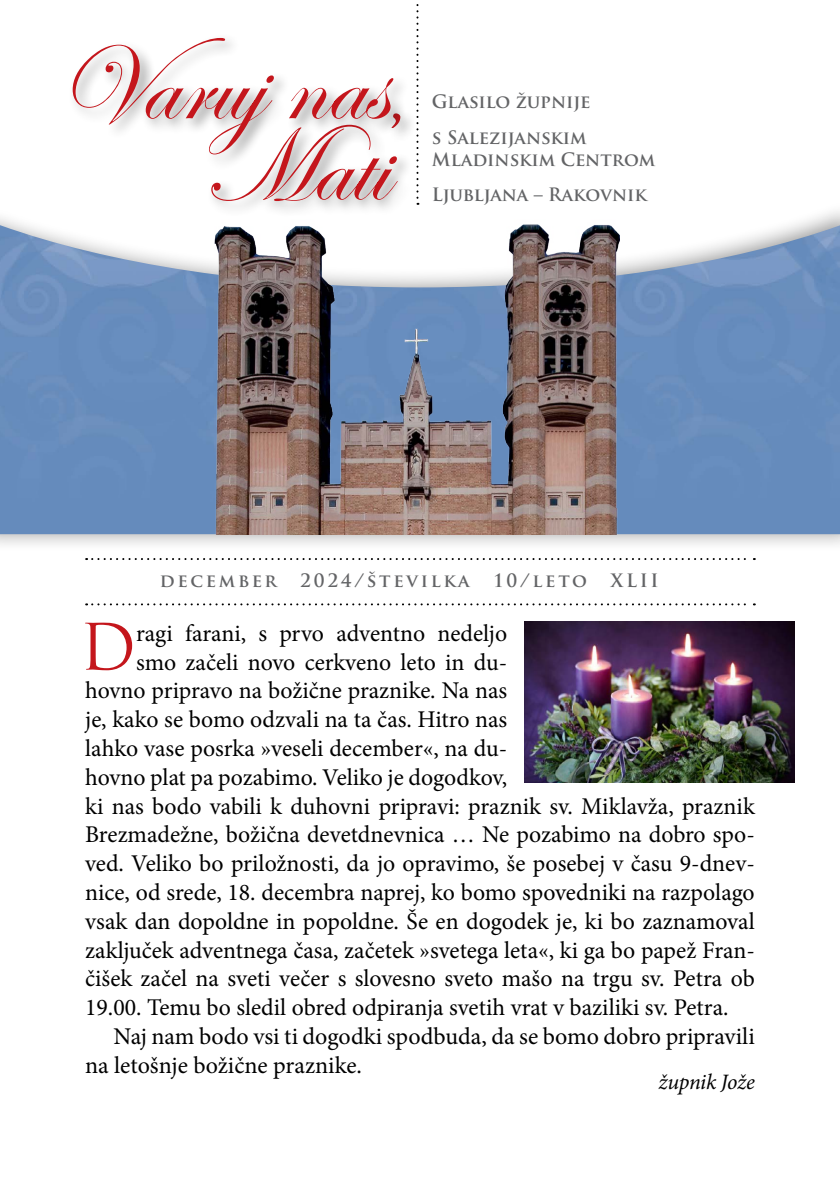
<style>
.page{position:relative;width:840px;height:1191px;background:#fff}
.page>*{position:absolute;margin:0;border:0;box-sizing:border-box;transform-origin:0 0}
.t1{font:62.2px "Trajan Pro";color:#c4161c}
.t2{font:24px "Minion Pro";color:#000}
.t3{font:italic 22px "Minion Pro";letter-spacing:-.02em;color:#000}
.t4{font:700 18px/35.8px "Trajan Pro";color:#636466}
.t5{font:700 18px "Trajan Pro";letter-spacing:.15em;color:#636466}
</style>
<div class="page">
<svg style="left:86px;top:603px;width:668px;height:2px"></svg>
<svg style="left:86px;top:558px;width:668px;height:2px"></svg>
<div style="left:0;top:200px;width:839px;height:352px;background:#000;opacity:.4"></div>
<img style="left:0;top:225px;width:839px;height:309px">
<svg style="left:416px;top:4px;width:2px;height:201px"></svg>
<img style="left:214px;top:219px;width:405px;height:315px">
<div style="left:207px;top:120px;width:206px;height:98px;background:#000;opacity:.45"></div>
<div style="left:68px;top:34px;width:341px;height:136px;background:#000;opacity:.45"></div>
<svg style="left:73px;top:38px;width:327px;height:163px"></svg>
<img style="left:524px;top:621px;width:270px;height:161px">
<p class="t4" style="left:431px;top:84px;width:160px">Glasilo župnije s Salezijanskim</p>
<p class="t4" style="left:431px;top:141px;width:225px">Mladinskim Centrom<br>Ljubljana – Rakovnik</p>
<p class="t5" style="left:160px;top:569px;width:311px">december 2024/številka</p>
<p class="t4" style="left:493px;top:562px;width:95px">10/leto</p>
<p class="t4" style="left:610px;top:562px;width:50px">XLII</p>
<h1 class="t1" style="left:79px;top:607px;width:58px">D</h1>
<p class="t2" style="left:136px;top:617px;width:372px">ragi farani, s prvo adventno nedeljo</p>
<p class="t2" style="left:136px;top:646px;width:372px">smo začeli novo cerkveno leto in du-</p>
<p class="t2" style="left:85px;top:674px;width:423px">hovno pripravo na božične praznike. Na nas</p>
<p class="t2" style="left:85px;top:703px;width:423px">je, kako se bomo odzvali na ta čas. Hitro nas</p>
<p class="t2" style="left:85px;top:732px;width:423px">lahko vase posrka »veseli december«, na du-</p>
<p class="t2" style="left:85px;top:761px;width:423px">hovno plat pa pozabimo. Veliko je dogodkov,</p>
<p class="t2" style="left:85px;top:790px;width:671px">ki nas bodo vabili k duhovni pripravi: praznik sv. Miklavža, praznik</p>
<p class="t2" style="left:85px;top:818px;width:670px">Brezmadežne, božična devetdnevnica … Ne pozabimo na dobro spo-</p>
<p class="t2" style="left:85px;top:847px;width:670px">ved. Veliko bo priložnosti, da jo opravimo, še posebej v času 9-dnev-</p>
<p class="t2" style="left:85px;top:876px;width:670px">nice, od srede, 18. decembra naprej, ko bomo spovedniki na razpolago</p>
<p class="t2" style="left:85px;top:905px;width:670px">vsak dan dopoldne in popoldne. Še en dogodek je, ki bo zaznamoval</p>
<p class="t2" style="left:85px;top:934px;width:670px">zaključek adventnega časa, začetek »svetega leta«, ki ga bo papež Fran-</p>
<p class="t2" style="left:85px;top:962px;width:671px">čišek začel na sveti večer s slovesno sveto mašo na trgu sv. Petra ob</p>
<p class="t2" style="left:85px;top:991px;width:644px">19.00. Temu bo sledil obred odpiranja svetih vrat v baziliki sv. Petra.</p>
<p class="t2" style="left:113px;top:1020px;width:642px">Naj nam bodo vsi ti dogodki spodbuda, da se bomo dobro pripravili</p>
<p class="t2" style="left:85px;top:1049px;width:278px">na letošnje božične praznike.</p>
<p class="t3" style="left:658px;top:1067px;width:98px">župnik Jože</p>
</div>
